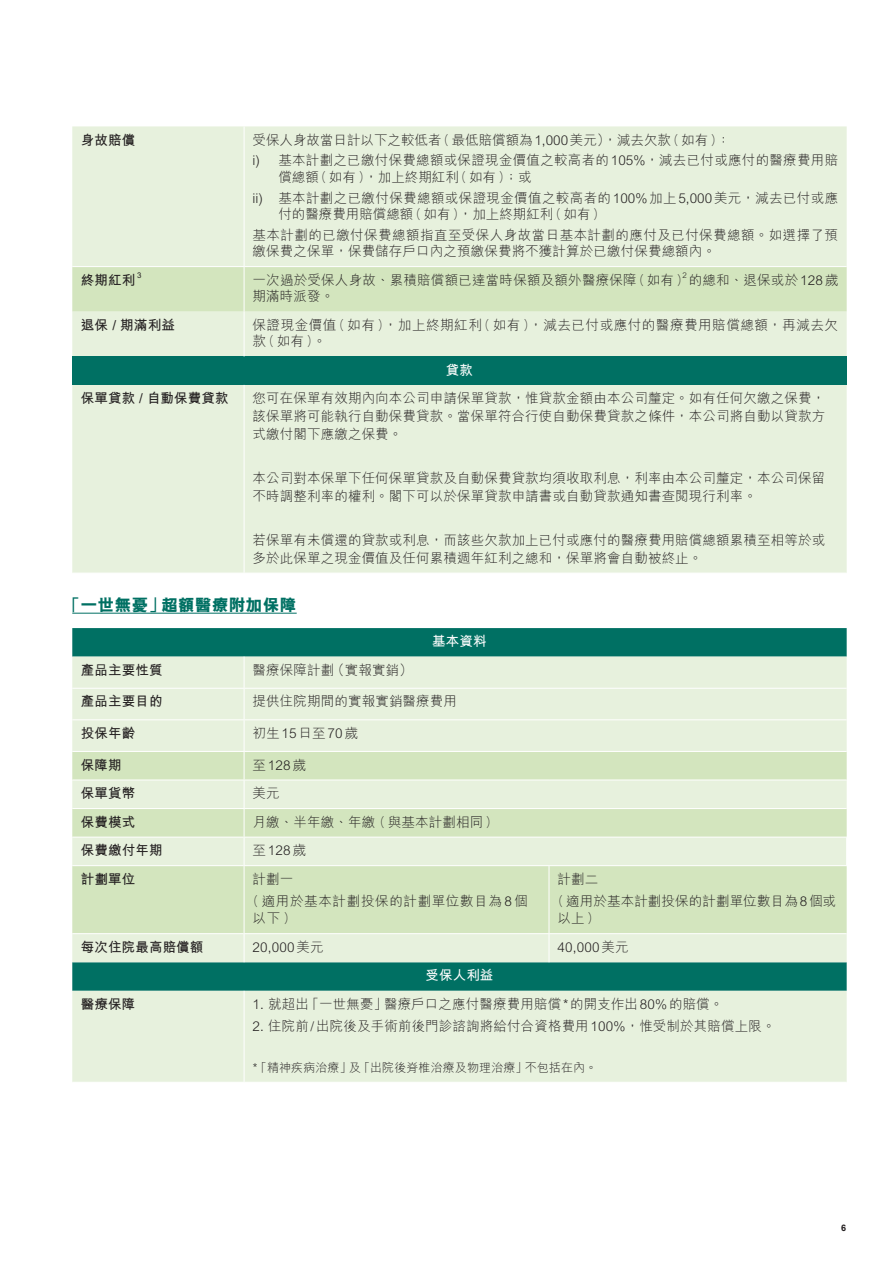
<style>
.page{position:relative;width:893px;height:1263px;background:#fff}
.page>*{position:absolute;margin:0;border:0;box-sizing:border-box;transform-origin:0 0}
.t1{font:800 16.5px "M Hei HK";letter-spacing:.025em;color:#007063}
.t2{font:300 13.65px/16.5px "M Hei HK";letter-spacing:.03em;color:#231f20}
.t3{font:700 13.65px "M Hei HK";letter-spacing:.01em;color:#231f20}
.t4{font:300 13.5px/18px "M Hei HK";letter-spacing:.01em;color:#231f20}
.t5{font:700 13.5px "M Hei HK";letter-spacing:.01em;color:#231f20}
.t6{font:300 13.5px/20.7px "M Hei HK";letter-spacing:.03em;color:#231f20}
.t7{font:300 13.5px/20.7px "M Hei HK";letter-spacing:.035em;color:#231f20}
.t8{font:300 13.5px/21.9px "M Hei HK";letter-spacing:.05em;color:#231f20}
.t9{font:700 13.5px "M Hei HK";letter-spacing:.01em;color:#fff}
.t10{font:300 13.5px "M Hei HK";letter-spacing:.075em;color:#231f20}
.t11{font:300 12px "M Hei HK";letter-spacing:.01em;color:#231f20}
.t12{font:700 9px "Arial";color:#231f20}
.t13{font:700 7.8px "M Hei HK";color:#231f20}
.t14{font:300 7.8px "M Hei HK";color:#231f20}
.s1{font-size:13.5px}
</style>
<div class="page">
<div style="left:72px;top:126px;width:775px;height:447px;background:#e7f1dd"></div>
<div style="left:72px;top:267px;width:775px;height:44px;background:#d3e5be"></div>
<div style="left:72px;top:356px;width:775px;height:29px;background:#007063"></div>
<hr style="left:244px;top:267px;width:1px;height:44px;background:#fff">
<hr style="left:244px;top:126px;width:1px;height:140px;background:#fff">
<hr style="left:72px;top:266px;width:172px;height:1px;background:#fff">
<hr style="left:244px;top:266px;width:305px;height:1px;background:#fff">
<hr style="left:549px;top:266px;width:298px;height:1px;background:#fff">
<hr style="left:244px;top:311px;width:1px;height:45px;background:#fff">
<hr style="left:244px;top:385px;width:1px;height:188px;background:#fff">
<hr style="left:72px;top:613px;width:225px;height:1px;background:#007063">
<svg style="left:72px;top:628px;width:775px;height:29px;background:#057366"></svg>
<svg style="left:72px;top:657px;width:775px;height:425px;background:#cbe1ce"></svg>
<svg style="left:72px;top:752px;width:775px;height:181px;background:#d9e8c7"></svg>
<svg style="left:846px;top:838px;width:1px;height:27px"></svg>
<hr style="left:549px;top:866px;width:1px;height:67px;background:#fff">
<svg style="left:549px;top:934px;width:1px;height:28px"></svg>
<hr style="left:244px;top:657px;width:1px;height:31px;background:#fff">
<hr style="left:244px;top:689px;width:1px;height:30px;background:#fff">
<hr style="left:244px;top:720px;width:1px;height:31px;background:#fff">
<hr style="left:244px;top:866px;width:1px;height:67px;background:#fff">
<svg style="left:244px;top:934px;width:1px;height:28px"></svg>
<hr style="left:244px;top:991px;width:1px;height:91px;background:#fff">
<hr style="left:72px;top:751px;width:172px;height:1px;background:#fff">
<hr style="left:244px;top:751px;width:305px;height:1px;background:#fff">
<hr style="left:549px;top:751px;width:298px;height:1px;background:#fff">
<hr style="left:72px;top:780px;width:172px;height:1px;background:#fff">
<hr style="left:244px;top:780px;width:305px;height:1px;background:#fff">
<hr style="left:549px;top:780px;width:298px;height:1px;background:#fff">
<hr style="left:244px;top:933px;width:305px;height:1px;background:#fff">
<hr style="left:549px;top:933px;width:298px;height:1px;background:#fff">
<hr style="left:72px;top:837px;width:172px;height:1px;background:#fff">
<hr style="left:72px;top:865px;width:172px;height:1px;background:#fff">
<hr style="left:72px;top:808px;width:172px;height:1px;background:#fff">
<hr style="left:244px;top:808px;width:305px;height:1px;background:#fff">
<hr style="left:549px;top:808px;width:298px;height:1px;background:#fff">
<hr style="left:72px;top:688px;width:172px;height:1px;background:#fff">
<hr style="left:244px;top:688px;width:305px;height:1px;background:#fff">
<hr style="left:549px;top:688px;width:298px;height:1px;background:#fff">
<hr style="left:72px;top:719px;width:172px;height:1px;background:#fff">
<hr style="left:244px;top:719px;width:305px;height:1px;background:#fff">
<hr style="left:549px;top:719px;width:298px;height:1px;background:#fff">
<hr style="left:72px;top:933px;width:172px;height:1px;background:#fff">
<hr style="left:244px;top:837px;width:305px;height:1px;background:#fff">
<svg style="left:244px;top:752px;width:1px;height:113px"></svg>
<hr style="left:549px;top:837px;width:298px;height:1px;background:#fff">
<hr style="left:244px;top:865px;width:305px;height:1px;background:#fff">
<hr style="left:549px;top:865px;width:298px;height:1px;background:#fff">
<p class="t5" style="left:81px;top:130px;width:56px">身故賠償</p>
<p class="t4" style="left:253px;top:129px;width:587px;line-height:20.7px">受保人身故當日計以下之較低者 (最低賠償額為 1,000美元），減去欠款 (如有 )：<br>i) 基本計劃之已繳付保費總額或保證現金價值之較高者的 105%，減去已付或應付的醫療費用賠</p>
<p class="t6" style="left:253px;top:166px;width:587px;text-indent:26px">償總額 (如有 )，加上終期紅利 (如有 )；或<br>ii) 基本計劃之已繳付保費總額或保證現金價值之較高者的100%加上5,000美元，減去已付或應</p>
<p class="t7" style="left:253px;top:203px;width:587px;text-indent:26px">付的醫療費用賠償總額 (如有 )，加上終期紅利 (如有 )<br>基本計劃的已繳付保費總額指直至受保人身故當日基本計劃的應付及已付保費總額。如選擇了預</p>
<p class="t4" style="left:253px;top:242px;width:465px">繳保費之保單，保費儲存戶口內之預繳保費將不獲計算於已繳付保費總額內。</p>
<p class="t5" style="left:81px;top:270px;width:56px">終期紅利</p>
<p class="t13" style="left:137px;top:270px;width:6px">3</p>
<p class="t4" style="left:253px;top:270px;width:431px">一次過於受保人身故、累積賠償額已達當時保額及額外醫療保障(如有)</p>
<p class="t14" style="left:682px;top:270px;width:6px">2</p>
<p class="t4" style="left:689px;top:270px;width:151px">的總和、退保或於 128歲</p>
<p class="t4" style="left:253px;top:287px;width:83px">期滿時派發。</p>
<p class="t3" style="left:81px;top:315px;width:96px">退保 / 期滿利益</p>
<p class="t2" style="left:253px;top:316px;width:587px">保證現金價值(如有)，加上終期紅利(如有)，減去已付或應付的醫療費用賠償總額，再減去欠款(如有)<span class="s1">。</span></p>
<p class="t9" style="left:446px;top:360px;width:29px">貸款</p>
<p class="t5" style="left:81px;top:388px;width:149px">保單貸款 / 自動保費貸款</p>
<p class="t4" style="left:253px;top:389px;width:574px;text-align:justify">您可在保單有效期內向本公司申請保單貸款，惟貸款金額由本公司釐定。如有任何欠繳之保費，該保單將可能執行自動保費貸款。當保單符合行使自動保費貸款之條件，本公司將自動以貸款方式繳付閣下應繳之保費。</p>
<p class="t4" style="left:253px;top:468px;width:574px">本公司對本保單下任何保單貸款及自動保費貸款均須收取利息，利率由本公司釐定，本公司保留不時調整利率的權利。閣下可以於保單貸款申請書或自動貸款通知書查閱現行利率。</p>
<p class="t4" style="left:253px;top:530px;width:574px">若保單有未償還的貸款或利息，而該些欠款加上已付或應付的醫療費用賠償總額累積至相等於或多於此保單之現金價值及任何累積週年紅利之總和，保單將會自動被終止。</p>
<p class="t1" style="left:64px;top:594px;width:234px">「一世無憂」超額醫療附加保障</p>
<p class="t9" style="left:432px;top:631px;width:56px">基本資料</p>
<p class="t5" style="left:81px;top:660px;width:83px">產品主要性質</p>
<p class="t4" style="left:253px;top:660px;width:162px">醫療保障計劃（實報實銷）</p>
<p class="t5" style="left:81px;top:692px;width:83px">產品主要目的</p>
<p class="t4" style="left:253px;top:692px;width:206px">提供住院期間的實報實銷醫療費用</p>
<p class="t5" style="left:81px;top:723px;width:56px">投保年齡</p>
<p class="t10" style="left:253px;top:724px;width:107px">初生15日至70歲</p>
<p class="t5" style="left:81px;top:755px;width:42px">保障期</p>
<p class="t4" style="left:253px;top:755px;width:55px">至128歲</p>
<p class="t5" style="left:81px;top:783px;width:56px">保單貨幣</p>
<p class="t4" style="left:253px;top:784px;width:29px">美元</p>
<p class="t5" style="left:81px;top:812px;width:56px">保費模式</p>
<p class="t4" style="left:253px;top:812px;width:241px">月繳、半年繳、年繳 (與基本計劃相同)</p>
<p class="t5" style="left:81px;top:840px;width:83px">保費繳付年期</p>
<p class="t4" style="left:253px;top:841px;width:55px">至128歲</p>
<p class="t5" style="left:81px;top:869px;width:56px">計劃單位</p>
<p class="t8" style="left:253px;top:867px;width:277px">計劃一<br>(適用於基本計劃投保的計劃單位數目為 8 個</p>
<p class="t4" style="left:253px;top:909px;width:38px">以下)</p>
<p class="t4" style="left:558px;top:867px;width:280px;line-height:21.9px">計劃二<br>(適用於基本計劃投保的計劃單位數目為8個或</p>
<p class="t4" style="left:558px;top:909px;width:37px">以上)</p>
<p class="t5" style="left:81px;top:937px;width:124px">每次住院最高賠償額</p>
<p class="t4" style="left:253px;top:937px;width:72px">20,000美元</p>
<p class="t4" style="left:558px;top:937px;width:72px">40,000美元</p>
<p class="t9" style="left:425px;top:966px;width:70px">受保人利益</p>
<p class="t5" style="left:81px;top:994px;width:56px">醫療保障</p>
<p class="t4" style="left:253px;top:994px;width:472px">1. 就超出「一世無憂」醫療戶口之應付醫療費用賠償 *的開支作出 80%的賠償。</p>
<p class="t4" style="left:253px;top:1016px;width:524px">2. 住院前/出院後及手術前後門診諮詢將給付合資格費用 100%，惟受制於其賠償上限。</p>
<p class="t11" style="left:253px;top:1059px;width:346px">*「精神疾病治療」及「出院後脊椎治療及物理治療」不包括在內。</p>
<p class="t12" style="left:841px;top:1222px;width:7px">6</p>
</div>
